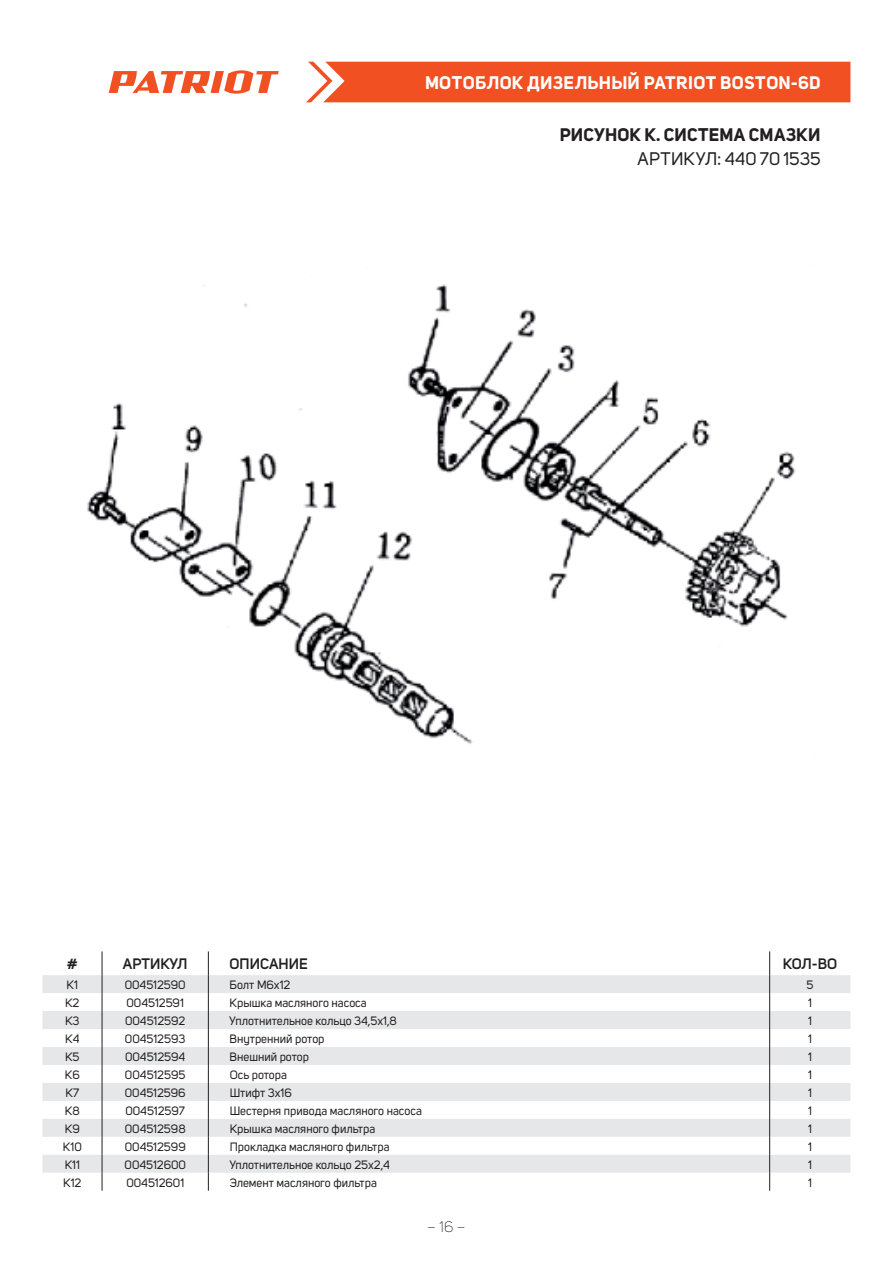
<style>
.page{position:relative;width:893px;height:1263px;background:#fff}
.page>*{position:absolute;margin:0;border:0;box-sizing:border-box;transform-origin:0 0}
.t1{font:700 18px "Uni Sans";letter-spacing:.02em;color:#fff}
.t2{font:700 18px "Uni Sans";letter-spacing:.015em;color:#231f20}
.t3{font:18px "Uni Sans";letter-spacing:.005em;color:#231f20}
.t4{font:600 15px "Uni Sans";color:#231f20}
.t5{font:300 15px "Uni Sans";color:#231f20}
.t6{font:12px "Uni Sans";color:#231f20}
</style>
<div class="page">
<div style="left:306px;top:62px;width:544px;height:40px;background:#f15122"></div>
<svg style="left:109px;top:70px;width:170px;height:24px"></svg>
<svg style="left:43px;top:975px;width:807px;height:198px;fill:#e6e7e9"></svg>
<svg style="left:102px;top:951px;width:1px;height:240px"></svg>
<svg style="left:208px;top:951px;width:1px;height:240px"></svg>
<svg style="left:769px;top:951px;width:1px;height:240px"></svg>
<img style="left:87px;top:284px;width:709px;height:460px">
<h1 class="t1" style="left:425px;top:72px;width:397px">МОТОБЛОК ДИЗЕЛЬНЫЙ PATRIOT BOSTON-6D</h1>
<h1 class="t2" style="left:560px;top:123px;width:262px">РИСУНОК К. СИСТЕМА СМАЗКИ</h1>
<h1 class="t3" style="left:638px;top:148px;width:185px">АРТИКУЛ: 440 70 1535</h1>
<p class="t4" style="left:67px;top:955px;width:12px">#</p>
<p class="t4" style="left:123px;top:955px;width:66px">АРТИКУЛ</p>
<p class="t4" style="left:230px;top:955px;width:80px">ОПИСАНИЕ</p>
<p class="t4" style="left:783px;top:955px;width:56px">КОЛ-ВО</p>
<p class="t6" style="left:67px;top:978px;width:13px">К1</p>
<p class="t6" style="left:125px;top:978px;width:62px">004512590</p>
<p class="t6" style="left:230px;top:978px;width:62px">Болт М6х12</p>
<p class="t6" style="left:807px;top:978px;width:8px">5</p>
<p class="t6" style="left:65px;top:996px;width:16px">К2</p>
<p class="t6" style="left:127px;top:996px;width:59px">004512591</p>
<p class="t6" style="left:230px;top:996px;width:139px">Крышка масляного насоса</p>
<p class="t6" style="left:808px;top:996px;width:5px">1</p>
<p class="t6" style="left:65px;top:1014px;width:16px">К3</p>
<p class="t6" style="left:125px;top:1014px;width:62px">004512592</p>
<p class="t6" style="left:230px;top:1014px;width:169px">Уплотнительное кольцо 34,5х1,8</p>
<p class="t6" style="left:808px;top:1014px;width:5px">1</p>
<p class="t6" style="left:65px;top:1032px;width:16px">К4</p>
<p class="t6" style="left:125px;top:1032px;width:62px">004512593</p>
<p class="t6" style="left:230px;top:1032px;width:96px">Внутренний ротор</p>
<p class="t6" style="left:808px;top:1032px;width:5px">1</p>
<p class="t6" style="left:65px;top:1049px;width:16px">К5</p>
<p class="t6" style="left:125px;top:1049px;width:62px">004512594</p>
<p class="t6" style="left:230px;top:1049px;width:81px">Внешний ротор</p>
<p class="t6" style="left:808px;top:1049px;width:5px">1</p>
<p class="t6" style="left:65px;top:1067px;width:16px">К6</p>
<p class="t6" style="left:125px;top:1067px;width:62px">004512595</p>
<p class="t6" style="left:230px;top:1067px;width:59px">Ось ротора</p>
<p class="t6" style="left:808px;top:1067px;width:5px">1</p>
<p class="t6" style="left:65px;top:1085px;width:15px">К7</p>
<p class="t6" style="left:125px;top:1085px;width:62px">004512596</p>
<p class="t6" style="left:230px;top:1085px;width:64px">Штифт 3х16</p>
<p class="t6" style="left:808px;top:1085px;width:5px">1</p>
<p class="t6" style="left:65px;top:1103px;width:16px">К8</p>
<p class="t6" style="left:125px;top:1103px;width:61px">004512597</p>
<p class="t6" style="left:230px;top:1103px;width:194px">Шестерня привода масляного насоса</p>
<p class="t6" style="left:808px;top:1103px;width:5px">1</p>
<p class="t6" style="left:65px;top:1121px;width:16px">К9</p>
<p class="t6" style="left:125px;top:1121px;width:62px">004512598</p>
<p class="t6" style="left:230px;top:1121px;width:147px">Крышка масляного фильтра</p>
<p class="t6" style="left:808px;top:1121px;width:5px">1</p>
<p class="t6" style="left:63px;top:1139px;width:20px">К10</p>
<p class="t6" style="left:125px;top:1139px;width:62px">004512599</p>
<p class="t6" style="left:230px;top:1139px;width:161px">Прокладка масляного фильтра</p>
<p class="t6" style="left:808px;top:1139px;width:5px">1</p>
<p class="t6" style="left:65px;top:1157px;width:17px">К11</p>
<p class="t6" style="left:125px;top:1157px;width:63px">004512600</p>
<p class="t6" style="left:230px;top:1157px;width:162px">Уплотнительное кольцо 25х2,4</p>
<p class="t6" style="left:808px;top:1157px;width:5px">1</p>
<p class="t6" style="left:63px;top:1175px;width:20px">К12</p>
<p class="t6" style="left:126px;top:1175px;width:59px">004512601</p>
<p class="t6" style="left:230px;top:1175px;width:149px">Элемент масляного фильтра</p>
<p class="t6" style="left:808px;top:1175px;width:5px">1</p>
<p class="t5" style="left:427px;top:1218px;width:40px">– 16 –</p>
</div>
